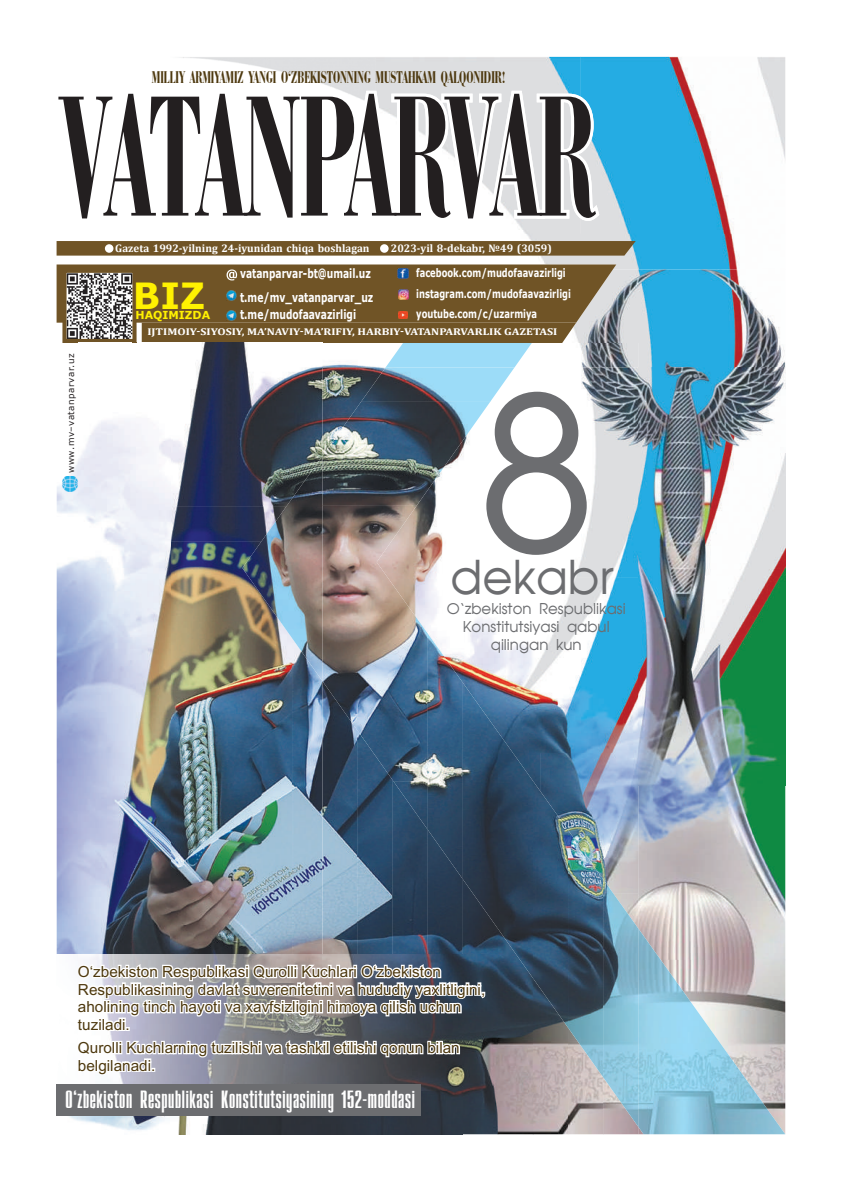
<style>
.page{position:relative;width:842px;height:1191px;background:#fff}
.page>*{position:absolute;margin:0;border:0;box-sizing:border-box;transform-origin:0 0}
.t1{font:213.5px "AG Avant Garde Cyr";color:#6c6d70}
.t2{font:700 condensed 178.3px "Bauer Bodoni BT";letter-spacing:-.02em;color:#231f20;scale:.62 1}
.t3{font:46.6px "AG Avant Garde Cyr";color:#6c6d70}
.t4{font:700 36px "Verdana";color:#fff101}
.t5{font:20.7px "Virtec Compact Uz";color:#fff}
.t6{font:700 condensed 17.5px "Bauer Bodoni BT";color:#4d380e;scale:.76 1}
.t7{font:15.3px/17.6px "UZ Arial";color:#4d380e}
.t8{font:15px/18px "AG Avant Garde Cyr";color:#6c6d70;text-align:center}
.t9{font:700 12.8px/23.8px "Verdana";color:#fff;scale:.72 1}
.t10{font:700 11.6px "Verdana";color:#fff;scale:.72 1}
.t11{font:700 11px "Cambria";color:#fff}
.t12{font:700 11px "Verdana";color:#fff101}
.t13{font:700 9.9px "Cambria";color:#fff;scale:1.2 1}
.t14{font:8.8px "Verdana";letter-spacing:.06em;color:#231f20}
</style>
<div class="page">
<img style="left:181px;top:57px;width:604px;height:212px">
<img style="left:616px;top:269px;width:169px;height:98px">
<img style="left:57px;top:459px;width:22px;height:662px">
<img style="left:638px;top:367px;width:147px;height:561px">
<svg style="left:181px;top:85px;width:418px;height:136px"></svg>
<svg style="left:57px;top:241px;width:579px;height:15px;background:#74592d"></svg>
<div style="left:380px;top:244px;width:9px;height:9px;background:#fff;border-radius:50%"></div>
<div style="left:105px;top:244px;width:8px;height:9px;background:#fff;border-radius:50%"></div>
<svg style="left:57px;top:264px;width:559px;height:79px;background:#79623d"></svg>
<img style="left:62px;top:476px;width:16px;height:15px">
<img style="left:638px;top:928px;width:147px;height:206px">
<img style="left:579px;top:343px;width:59px;height:24px">
<img style="left:475px;top:367px;width:163px;height:386px">
<img style="left:442px;top:539px;width:33px;height:143px">
<img style="left:428px;top:471px;width:14px;height:151px">
<img style="left:540px;top:753px;width:98px;height:105px">
<img style="left:533px;top:753px;width:7px;height:28px">
<img style="left:603px;top:858px;width:35px;height:21px">
<img style="left:198px;top:343px;width:177px;height:24px">
<img style="left:79px;top:421px;width:92px;height:534px">
<img style="left:79px;top:1090px;width:383px;height:44px">
<img style="left:171px;top:367px;width:151px;height:139px">
<img style="left:171px;top:506px;width:71px;height:35px">
<img style="left:171px;top:541px;width:91px;height:414px">
<img style="left:262px;top:681px;width:30px;height:274px">
<img style="left:292px;top:681px;width:30px;height:274px">
<img style="left:322px;top:367px;width:39px;height:34px">
<img style="left:322px;top:747px;width:35px;height:208px">
<img style="left:357px;top:747px;width:35px;height:208px">
<img style="left:392px;top:781px;width:35px;height:174px">
<img style="left:427px;top:879px;width:35px;height:76px">
<img style="left:462px;top:929px;width:36px;height:205px">
<img style="left:498px;top:978px;width:35px;height:156px">
<img style="left:533px;top:1028px;width:35px;height:106px">
<img style="left:568px;top:1077px;width:35px;height:57px">
<img style="left:386px;top:343px;width:146px;height:24px">
<img style="left:242px;top:456px;width:80px;height:225px">
<img style="left:361px;top:367px;width:154px;height:35px">
<img style="left:322px;top:401px;width:168px;height:70px">
<img style="left:322px;top:470px;width:119px;height:35px">
<img style="left:322px;top:505px;width:106px;height:242px">
<img style="left:427px;top:633px;width:36px;height:246px">
<img style="left:462px;top:682px;width:36px;height:247px">
<img style="left:498px;top:731px;width:35px;height:247px">
<img style="left:533px;top:781px;width:35px;height:247px">
<img style="left:369px;top:747px;width:59px;height:34px">
<img style="left:393px;top:781px;width:35px;height:48px">
<img style="left:568px;top:830px;width:35px;height:247px">
<img style="left:603px;top:879px;width:35px;height:247px">
<img style="left:57px;top:955px;width:436px;height:135px">
<svg style="left:75px;top:961px;width:412px;height:115px"></svg>
<div style="left:57px;top:1084px;width:364px;height:32px;background:#6c6d70"></div>
<p class="t6" style="left:152px;top:66px;width:467px">MILLIY ARMIYAMIZ YANGI O‘ZBEKISTONNING MUSTAHKAM QALQONIDIR!</p>
<h2 class="t2" style="left:62px;top:44px;width:861px">VATANPARVAR</h2>
<p class="t11" style="left:115px;top:240px;width:256px">Gazeta 1992-yilning 24-iyunidan chiqa boshlagan</p>
<p class="t11" style="left:391px;top:240px;width:163px">2023-yil 8-dekabr, №49 (3059)</p>
<p class="t10" style="left:416px;top:264px;width:209px">facebook.com/mudofaavazirligi</p>
<p class="t9" style="left:240px;top:261px;width:187px">vatanparvar-bt@umail.uz t.me/mv_vatanparvar_uz</p>
<p class="t9" style="left:240px;top:302px;width:163px">t.me/mudofaavazirligi</p>
<h3 class="t4" style="left:133px;top:270px;width:73px">BIZ</h3>
<p class="t12" style="left:135px;top:307px;width:76px">HAQIMIZDA</p>
<p class="t10" style="left:416px;top:306px;width:169px">youtube.com/c/uzarmiya</p>
<p class="t10" style="left:416px;top:286px;width:216px">instagram.com/mudofaavazirligi</p>
<p class="t14" style="left:65px;top:473px;width:121px;rotate:-90deg">www.mv–vatanparvar.uz</p>
<p class="t13" style="left:147px;top:324px;width:343px">IJTIMOIY-SIYOSIY, MA’NAVIY-MA’RIFIY, HARBIY-VATANPARVARLIK GAZETASI</p>
<h1 class="t1" style="left:477px;top:353px;width:120px">8</h1>
<h3 class="t3" style="left:451px;top:551px;width:165px">dekabr</h3>
<p class="t8" style="left:447px;top:599px;width:180px">O‘zbekiston Respublikasi<br>Konstitutsiyasi qabul qilingan kun</p>
<p class="t7" style="left:78px;top:963px;width:409px">O‘zbekiston Respublikasi Qurolli Kuchlari O‘zbekiston Respublikasining davlat suverenitetini va hududiy yaxlitligini, aholining tinch hayoti va xavfsizligini himoya qilish uchun tuziladi.</p>
<p class="t7" style="left:78px;top:1039px;width:383px">Qurolli Kuchlarning tuzilishi va tashkil etilishi qonun bilan belgilanadi.</p>
<h3 class="t5" style="left:65px;top:1086px;width:351px">O‘zbekiston Respublikasi Konstitutsiyasining 152-moddasi</h3>
</div>
